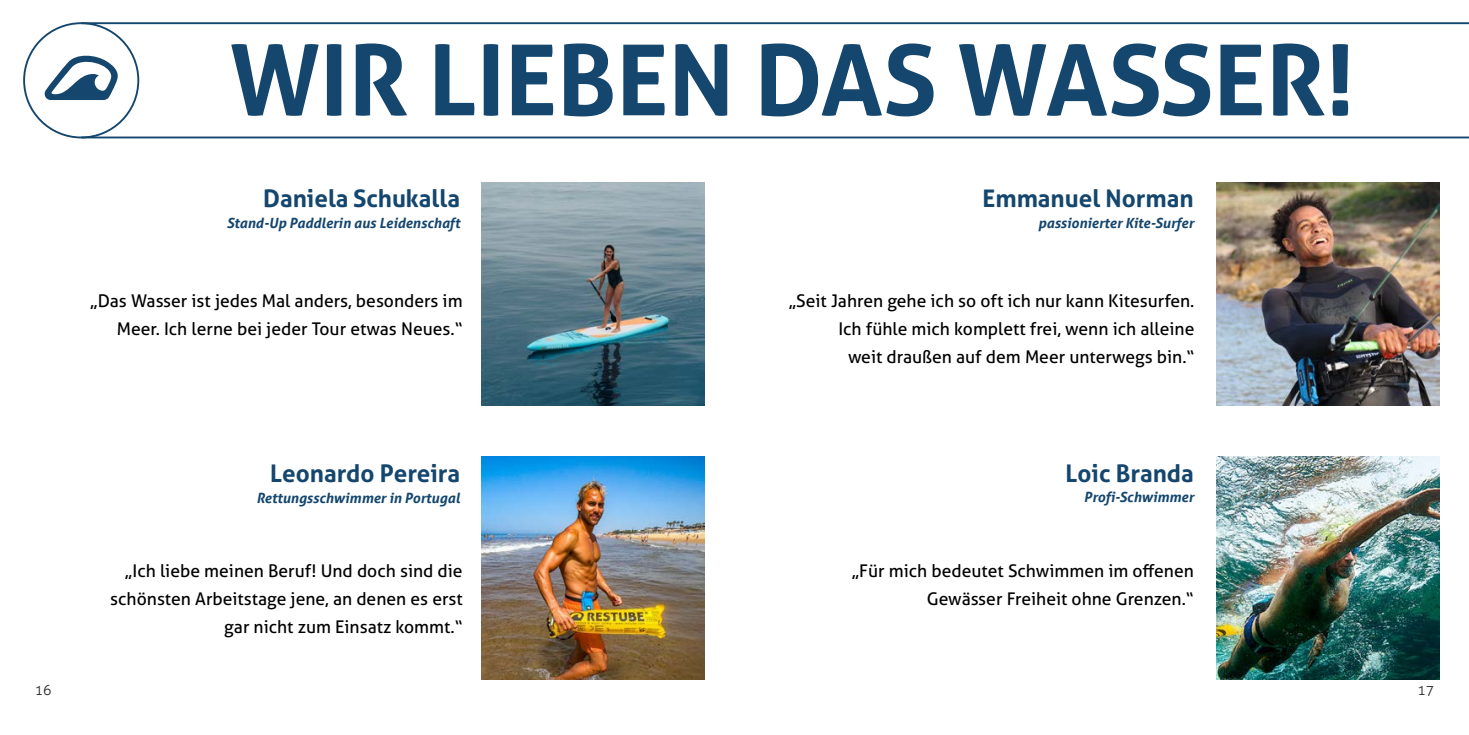
<style>
.page{position:relative;width:1469px;height:735px;background:#fff}
.page>*{position:absolute;margin:0;border:0;box-sizing:border-box;transform-origin:0 0}
.t1{font:700 98px "Aller";color:#14466e}
.t2{font:700 24.32px "Aller";color:#14466e}
.t3{font:17.5px/28px "Aller";color:#000001;text-align:right}
.t4{font:italic 700 14px "Aller";color:#14466e}
.t5{font:300 14px "Aller";color:#231f20}
</style>
<div class="page">
<hr style="left:81px;top:22px;width:1387px;height:2px;background:#14466e">
<hr style="left:81px;top:136px;width:1387px;height:2px;background:#14466e">
<div style="left:23px;top:22px;width:116px;height:116px;border:2px solid #14466e;border-radius:50%"></div>
<svg style="left:44px;top:55px;width:74px;height:45px"></svg>
<img style="left:482px;top:182px;width:222px;height:223px">
<img style="left:482px;top:456px;width:222px;height:223px">
<img style="left:1216px;top:456px;width:223px;height:223px">
<img style="left:1216px;top:182px;width:223px;height:223px">
<p class="t1" style="left:230px;top:20px;width:1126px">WIR LIEBEN DAS WASSER!</p>
<p class="t2" style="left:263px;top:183px;width:198px">Daniela Schukalla</p>
<p class="t4" style="left:227px;top:214px;width:235px">Stand-Up Paddlerin aus Leidenschaft</p>
<p class="t2" style="left:982px;top:183px;width:213px">Emmanuel Norman</p>
<p class="t4" style="left:1038px;top:214px;width:157px">passionierter Kite-Surfer</p>
<p class="t3" style="left:90px;top:286px;width:374px">„Das Wasser ist jedes Mal anders, besonders im<br>Meer. Ich lerne bei jeder Tour etwas Neues.“</p>
<p class="t3" style="left:788px;top:286px;width:407px">„Seit Jahren gehe ich so oft ich nur kann Kitesurfen.<br>Ich fühle mich komplett frei, wenn ich alleine</p>
<p class="t3" style="left:848px;top:342px;width:348px">weit draußen auf dem Meer unterwegs bin.“</p>
<p class="t2" style="left:270px;top:458px;width:191px">Leonardo Pereira</p>
<p class="t4" style="left:256px;top:489px;width:205px">Rettungsschwimmer in Portugal</p>
<p class="t3" style="left:110px;top:556px;width:354px">„Ich liebe meinen Beruf! Und doch sind die schönsten Arbeitstage jene, an denen es erst gar nicht zum Einsatz kommt.“</p>
<p class="t2" style="left:1065px;top:457px;width:130px">Loic Branda</p>
<p class="t4" style="left:1084px;top:488px;width:111px">Profi-Schwimmer</p>
<p class="t3" style="left:851px;top:556px;width:344px">„Für mich bedeutet Schwimmen im offenen</p>
<p class="t3" style="left:926px;top:584px;width:268px">Gewässer Freiheit ohne Grenzen.“</p>
<p class="t5" style="left:35px;top:681px;width:18px">16</p>
<p class="t5" style="left:1417px;top:681px;width:18px">17</p>
</div>
